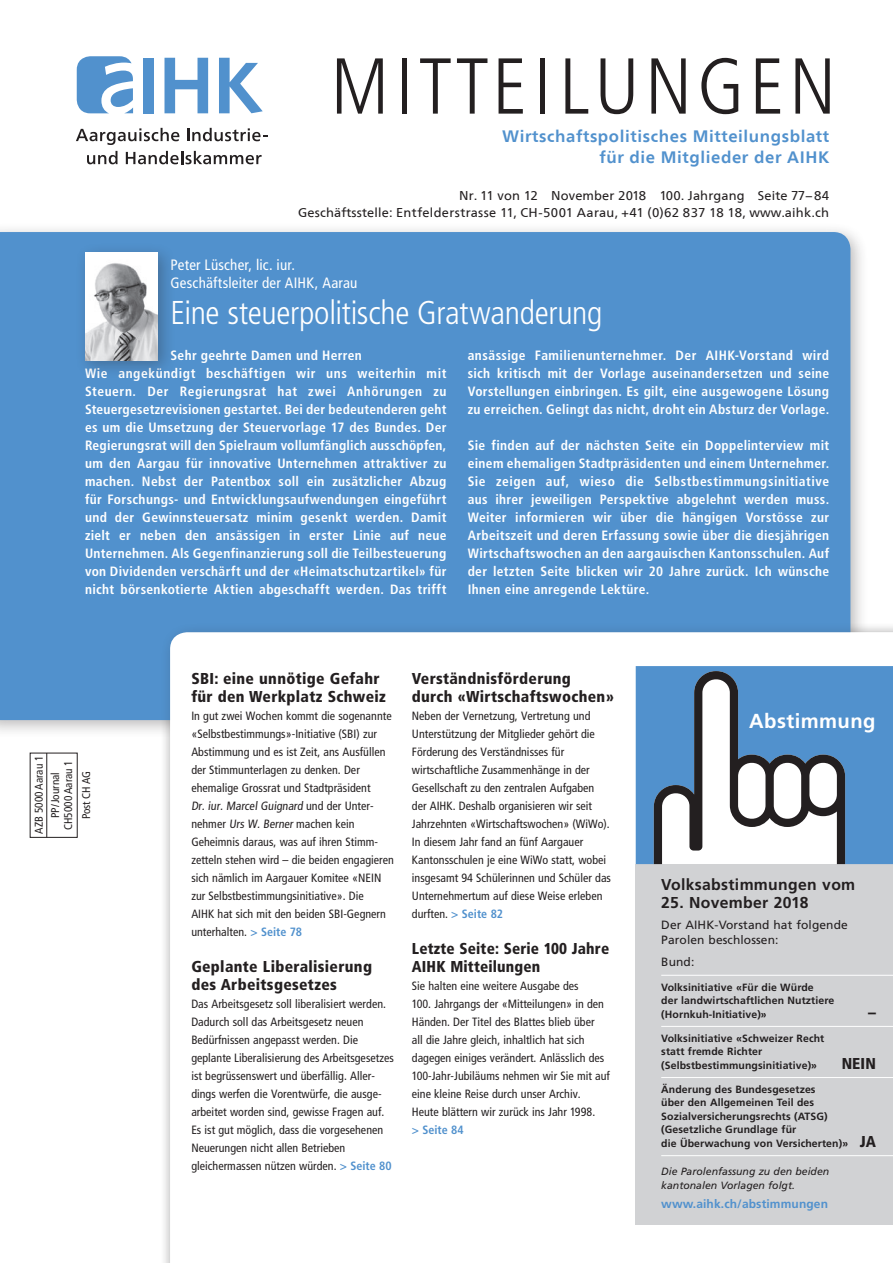
<style>
.page{position:relative;width:893px;height:1263px;background:#fff}
.page>*{position:absolute;margin:0;border:0;box-sizing:border-box;transform-origin:0 0}
.t1{font:300 condensed 79.05px "Frutiger LT";letter-spacing:.07em;color:#231f20}
.t2{font:300 condensed 33px "Frutiger";letter-spacing:-.01em;color:#fff}
.t3{font:700 20.25px "Frutiger";letter-spacing:.02em;color:#fff}
.t4{font:700 16.5px/21px "Frutiger Neue LT Com";letter-spacing:.035em;color:#5191cd;text-align:right}
.t5{font:900 condensed 15.75px/18px "Frutiger";letter-spacing:.02em;color:#231f20}
.t6{font:700 15.75px "Frutiger LT";letter-spacing:.02em;color:#231f20}
.t7{font:condensed 15px/18px "Frutiger";letter-spacing:.015em;color:#fff}
.t8{font:700 condensed 13.5px/18px "Frutiger";letter-spacing:.025em;color:#fff;text-align:justify}
.t9{font:12.75px "Frutiger Neue LT Com";letter-spacing:.015em;color:#231f20}
.t10{font:condensed 12px/18px "Frutiger";color:#231f20}
.t11{font:12px/15px "Frutiger";letter-spacing:.01em;color:#231f20}
.t12{font:700 12px "Frutiger";letter-spacing:.01em;color:#5191cd}
.t13{font:700 condensed 12px "Frutiger";color:#5191cd}
.t14{font:condensed 11.25px/16.4px "Frutiger";color:#231f20;text-align:center}
.t15{font:700 10.5px/13.5px "Frutiger";letter-spacing:.01em;color:#231f20}
.t16{font:italic 10.5px/13.5px "Frutiger";color:#231f20}
.s1{font-weight:700;color:#5191cd}
.s2{font-weight:900;font-stretch:condensed;font-size:15.75px}
</style>
<div class="page">
<div style="left:0;top:222px;width:869px;height:516px;background:#231f20;opacity:.3"></div>
<div style="left:0;top:232px;width:850px;height:488px;background:#5191cd"></div>
<div style="left:160px;top:622px;width:733px;height:641px;background:#231f20;opacity:.3"></div>
<svg style="left:170px;top:632px;width:723px;height:631px"></svg>
<svg style="left:76px;top:128px;width:103px;height:17px"></svg>
<svg style="left:187px;top:128px;width:80px;height:13px"></svg>
<svg style="left:87px;top:151px;width:31px;height:13px"></svg>
<svg style="left:126px;top:151px;width:136px;height:13px"></svg>
<div style="left:143px;top:58px;width:11px;height:55px;background:#5191cd"></div>
<svg style="left:164px;top:58px;width:44px;height:55px"></svg>
<svg style="left:219px;top:58px;width:44px;height:55px"></svg>
<svg style="left:77px;top:56px;width:56px;height:57px"></svg>
<div style="left:30px;top:753px;width:48px;height:85px;border:1px solid #231f20"></div>
<hr style="left:46px;top:753px;width:1px;height:84px;background:#231f20">
<div style="left:75px;top:242px;width:101px;height:137px;background:#231f20;opacity:.3"></div>
<img style="left:85px;top:254px;width:73px;height:106px">
<div style="left:636px;top:864px;width:257px;height:360px;background:#d1d2d4"></div>
<div style="left:636px;top:666px;width:257px;height:198px;background:#5191cd"></div>
<svg style="left:654px;top:671px;width:191px;height:193px"></svg>
<hr style="left:661px;top:975px;width:232px;height:1px;background:#fff">
<hr style="left:661px;top:1026px;width:232px;height:1px;background:#fff">
<hr style="left:661px;top:1077px;width:232px;height:1px;background:#fff">
<hr style="left:661px;top:1155px;width:232px;height:1px;background:#fff">
<h1 class="t1" style="left:331px;top:41px;width:507px">MITTEILUNGEN</h1>
<h3 class="t4" style="left:502px;top:126px;width:329px">Wirtschaftspolitisches Mitteilungsblatt für die Mitglieder der AIHK</h3>
<p class="t9" style="left:459px;top:187px;width:371px">Nr. 11 von 12 November 2018 100. Jahrgang Seite 77– 84</p>
<p class="t9" style="left:298px;top:205px;width:533px">Geschäftsstelle: Entfelderstrasse 11, CH-5001 Aarau, +41 (0)62 837 18 18, www.aihk.ch</p>
<p class="t7" style="left:171px;top:256px;width:188px">Peter Lüscher, lic. iur.<br>Geschäftsleiter der AIHK, Aarau</p>
<h2 class="t2" style="left:171px;top:294px;width:433px">Eine steuerpolitische Gratwanderung</h2>
<p class="t8" style="left:85px;top:346px;width:363px;text-align:center">Sehr geehrte Damen und Herren<br>Wie angekündigt beschäftigen wir uns weiterhin mit Steuern. Der Regierungsrat hat zwei Anhörungen zu Steuergesetzrevisionen gestartet. Bei der bedeutenderen geht es um die Umsetzung der Steuervorlage 17 des Bundes. Der Regierungsrat will den Spielraum vollumfänglich ausschöpfen, um den Aargau für innovative Unternehmen attraktiver zu machen. Nebst der Patentbox soll ein zusätzlicher Abzug für Forschungs- und Entwicklungsaufwendungen eingeführt und der Gewinnsteuersatz minim gesenkt werden. Damit zielt er neben den ansässigen in erster Linie auf neue Unternehmen. Als Gegenfinanzierung soll die Teilbesteuerung von Dividenden verschärft und der «Heimatschutzartikel» für nicht börsenkotierte Aktien abgeschafft werden. Das trifft</p>
<p class="t8" style="left:468px;top:346px;width:363px">ansässige Familienunternehmer. Der AIHK-Vorstand wird sich kritisch mit der Vorlage auseinandersetzen und seine Vorstellungen einbringen. Es gilt, eine ausgewogene Lösung zu erreichen. Gelingt das nicht, droht ein Absturz der Vorlage.</p>
<p class="t8" style="left:468px;top:436px;width:363px">Sie finden auf der nächsten Seite ein Doppelinterview mit einem ehemaligen Stadtpräsidenten und einem Unternehmer.<br>Sie zeigen auf, wieso die Selbstbestimmungsinitiative aus ihrer jeweiligen Perspektive abgelehnt werden muss.<br>Weiter informieren wir über die hängigen Vorstösse zur Arbeitszeit und deren Erfassung sowie über die diesjährigen Wirtschaftswochen an den aargauischen Kantonsschulen. Auf der letzten Seite blicken wir 20 Jahre zurück. Ich wünsche Ihnen eine anregende Lektüre.</p>
<p class="t14" style="left:31px;top:833px;width:79px;rotate:-90deg">AZB 5000 Aarau 1<br>PP/Journal</p>
<p class="t14" style="left:59px;top:830px;width:71px;line-height:18px;rotate:-90deg">CH5000 Aarau 1<br>Post CH AG</p>
<h3 class="t5" style="left:191px;top:669px;width:196px">SBI: eine unnötige Gefahr für den Werkplatz Schweiz</h3>
<p class="t10" style="left:191px;top:707px;width:204px">In gut zwei Wochen kommt die sogenannte «Selbstbestimmungs»-Initiative (SBI) zur Abstimmung und es ist Zeit, ans Ausfüllen der Stimmunterlagen zu denken. Der ehemalige Grossrat und Stadtpräsident<br>Dr. iur. Marcel Guignard und der Unter&shy;nehmer Urs W. Berner machen kein Geheimnis daraus, was auf ihren Stimm&shy;zetteln stehen wird – die beiden engagieren sich nämlich im Aargauer Komitee «NEIN zur Selbstbestimmungsinitiative». Die<br>AIHK hat sich mit den beiden SBI-Gegnern unterhalten. <span class="s1">&gt; Seite 78</span></p>
<h3 class="t5" style="left:191px;top:957px;width:182px">Geplante Liberalisierung des Arbeitsgesetzes</h3>
<p class="t10" style="left:191px;top:995px;width:204px">Das Arbeitsgesetz soll liberalisiert werden.<br>Dadurch soll das Arbeitsgesetz neuen Bedürfnissen angepasst werden. Die geplante Liberalisierung des Arbeitsgesetzes ist begrüssenswert und überfällig. Aller&shy;dings werfen die Vorentwürfe, die ausge&shy;arbeitet worden sind, gewisse Fragen auf.<br>Es ist gut möglich, dass die vorgesehenen Neuerungen nicht allen Betrieben gleichermassen nützen würden. <span class="s1">&gt; Seite 80</span></p>
<h3 class="t5" style="left:412px;top:669px;width:204px">Verständnisförderung durch «Wirtschaftswochen»</h3>
<p class="t10" style="left:412px;top:707px;width:201px">Neben der Vernetzung, Vertretung und Unterstützung der Mitglieder gehört die Förderung des Verständnisses für wirtschaftliche Zusammenhänge in der Gesellschaft zu den zentralen Aufgaben der AIHK. Deshalb organisieren wir seit Jahrzehnten «Wirtschaftswochen» (WiWo).<br>In diesem Jahr fand an fünf Aargauer Kantonsschulen je eine WiWo statt, wobei insgesamt 94 Schülerinnen und Schüler das Unternehmertum auf diese Weise erleben durften. <span class="s1">&gt; Seite 82</span></p>
<h3 class="t5" style="left:412px;top:939px;width:199px">Letzte Seite: Serie 100 Jahre<br>AIHK Mitteilungen</h3>
<p class="t10" style="left:412px;top:977px;width:199px">Sie halten eine weitere Ausgabe des<br>100. Jahrgangs der «Mitteilungen» in den Händen. Der Titel des Blattes blieb über<br>all die Jahre gleich, inhaltlich hat sich dagegen einiges verändert. Anlässlich des 100-Jahr-Jubiläums nehmen wir Sie mit auf eine kleine Reise durch unser Archiv.<br>Heute blättern wir zurück ins Jahr 1998.</p>
<p class="t13" style="left:412px;top:1123px;width:53px">&gt; Seite 84</p>
<h3 class="t3" style="left:749px;top:709px;width:128px">Abstimmung</h3>
<h3 class="t6" style="left:661px;top:875px;width:196px">Volksabstimmungen vom</h3>
<h3 class="t6" style="left:661px;top:893px;width:149px">25. November 2018</h3>
<p class="t11" style="left:661px;top:917px;width:188px">Der AIHK-Vorstand hat folgende<br>Parolen beschlossen:</p>
<p class="t11" style="left:661px;top:954px;width:35px">Bund:</p>
<p class="t15" style="left:661px;top:980px;width:175px">Volksinitiative «Für die Würde<br>der landwirtschaftlichen Nutztiere (Hornkuh-Initiative)»</p>
<h3 class="t5" style="left:868px;top:1003px;width:9px">–</h3>
<p class="t15" style="left:661px;top:1031px;width:165px">Volksinitiative «Schweizer Recht statt fremde Richter (Selbstbestimmungsinitiative)»</p>
<h3 class="t5" style="left:842px;top:1054px;width:36px">NEIN</h3>
<p class="t15" style="left:661px;top:1082px;width:216px">Änderung des Bundesgesetzes<br>über den Allgemeinen Teil des<br>Sozialversicherungsrechts (ATSG) (Gesetzliche Grundlage für<br>die Überwachung von Versicherten)» <span class="s2">JA</span></p>
<p class="t16" style="left:661px;top:1165px;width:170px">Die Parolenfassung zu den beiden kantonalen Vorlagen folgt.</p>
<p class="t12" style="left:661px;top:1197px;width:168px">www.aihk.ch/abstimmungen</p>
</div>
